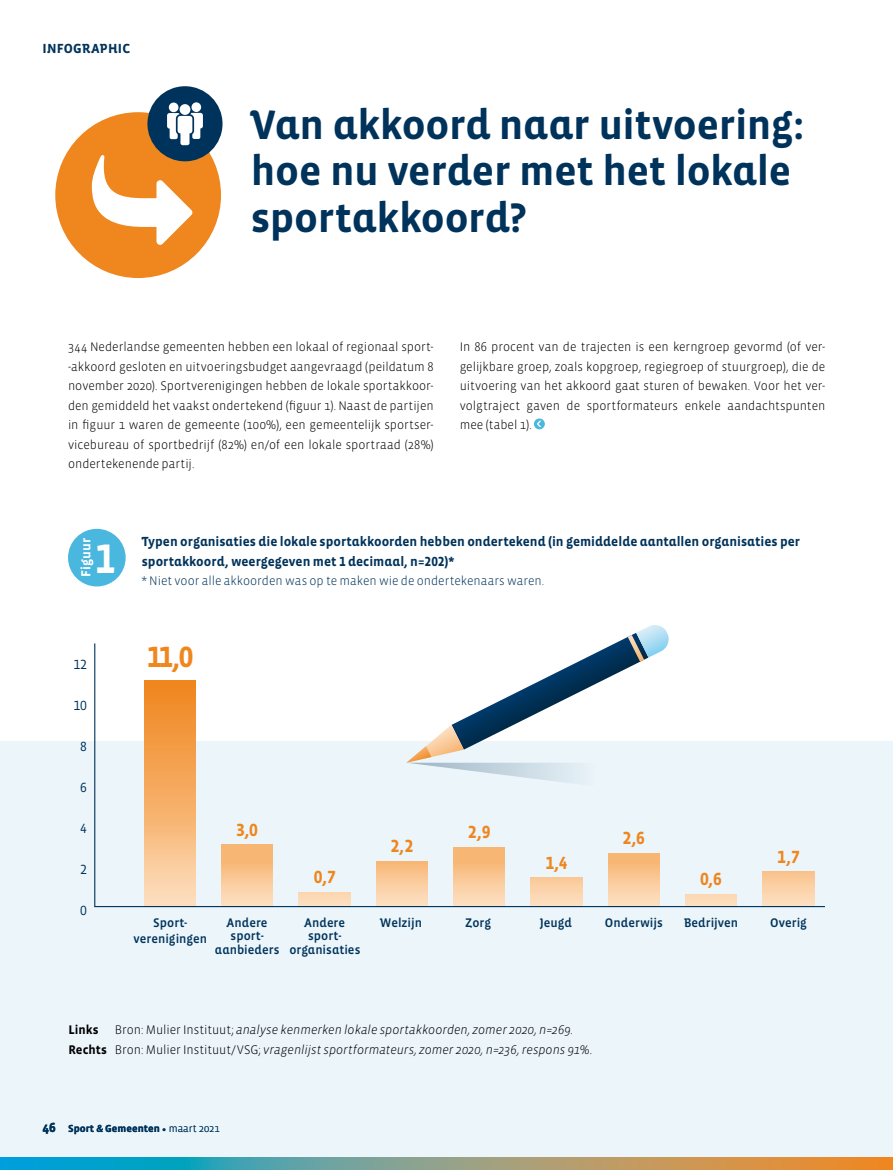
<style>
.page{position:relative;width:893px;height:1170px;background:#fff}
.page>*{position:absolute;margin:0;border:0;box-sizing:border-box;transform-origin:0 0}
.t1{font:700 42.15px "Vista Sans Alt";color:#fff}
.t2{font:700 42px/46.5px "Vista Sans Alt";letter-spacing:-.01em;color:#00335b}
.t3{font:700 30px "Vista Sans Alt";color:#ef861e}
.t4{font:700 18px "Vista Sans Alt";color:#ef861e}
.t5{font:13.65px "Vista Sans Alt";color:#00335b}
.t6{font:700 13.5px/19.5px "Vista Sans Alt";color:#00335b}
.t7{font:700 13.5px "Vista Sans Alt";letter-spacing:-.005em;color:#fff}
.t8{font:700 13.5px "Vista Sans";color:#00335b}
.t9{font:300 12.75px/19.5px "Vista Sans";color:#000;text-align:justify}
.t10{font:italic 300 12.75px/19.5px "Vista Sans";color:#000}
.t11{font:12.75px/13.5px "Vista Sans Alt Med";letter-spacing:.005em;color:#00335b;text-align:center}
.t12{font:300 12.75px "Vista Sans";color:#00335b}
.t13{font:700 12.75px "Vista Sans";color:#000}
.t14{font:700 10.5px "Vista Sans";color:#00335b}
.s1{font-style:normal}
.s2{font-weight:700;font-style:normal}
.s3{font-family:"Minion Pro";font-weight:400}
.s4{font-weight:300}
</style>
<div class="page">
<div style="left:0;top:741px;width:893px;height:416px;background:#ebf5fa"></div>
<svg style="left:0;top:1157px;width:893px;height:12px;background:#809c86"></svg>
<div style="left:534px;top:419px;width:10px;height:10px;background:#49b7de;border-radius:50%"></div>
<div style="left:534px;top:418px;width:11px;height:11px;border:1px solid #49b7de;border-radius:50%"></div>
<svg style="left:537px;top:420px;width:4px;height:7px"></svg>
<div style="left:55px;top:112px;width:166px;height:166px;background:#ef861e;border-radius:50%"></div>
<div style="left:68px;top:529px;width:58px;height:57px;background:#49b7de;border-radius:50%"></div>
<svg style="left:763px;top:871px;width:51px;height:34px;background:#fad0a6"></svg>
<div style="left:686px;top:894px;width:51px;height:12px;background:#fcdbba"></div>
<div style="left:608px;top:853px;width:51px;height:53px;background:linear-gradient(to bottom,#f7b06a,#fde1c5)"></div>
<svg style="left:531px;top:877px;width:51px;height:28px"></svg>
<div style="left:454px;top:847px;width:51px;height:59px;background:linear-gradient(to bottom,#f7ae65,#fde0c2)"></div>
<div style="left:376px;top:861px;width:51px;height:45px;background:linear-gradient(to bottom,#f8b776,#fde2c6)"></div>
<div style="left:299px;top:892px;width:51px;height:14px;background:#fcdab9"></div>
<div style="left:222px;top:844px;width:51px;height:62px;background:linear-gradient(to bottom,#f7ad63,#fddebf)"></div>
<div style="left:145px;top:681px;width:51px;height:225px;background:linear-gradient(to bottom,#ef8216,#fddbb9)"></div>
<hr style="left:94px;top:905px;width:731px;height:2px;background:#00335b">
<hr style="left:94px;top:643px;width:1px;height:263px;background:#00335b">
<svg style="left:92px;top:155px;width:100px;height:90px"></svg>
<div style="left:147px;top:86px;width:76px;height:75px;background:#00335b;border-radius:50%"></div>
<div style="left:191px;top:102px;width:10px;height:10px;background:#fff;border-radius:50%"></div>
<div style="left:169px;top:102px;width:9px;height:10px;background:#fff;border-radius:50%"></div>
<div style="left:180px;top:104px;width:10px;height:11px;background:#fff;border-radius:50%"></div>
<svg style="left:167px;top:113px;width:36px;height:32px"></svg>
<svg style="left:406px;top:625px;width:263px;height:158px"></svg>
<p class="t6" style="left:43px;top:39px;width:89px">INFOGRAPHIC</p>
<h2 class="t2" style="left:251px;top:102px;width:555px">Van akkoord naar uitvoering: hoe nu verder met het lokale sportakkoord?</h2>
<p class="t9" style="left:68px;top:337px;width:367px">344 Nederlandse gemeenten hebben een lokaal of regionaal sport--akkoord gesloten en uitvoeringsbudget aangevraagd (peildatum 8 november 2020). Sportverenigingen hebben de lokale sportakkoor&shy;den gemiddeld het vaakst ondertekend (figuur 1). Naast de partijen in figuur 1 waren de gemeente (100%), een gemeentelijk sportser&shy;vicebureau of sportbedrijf (82%) en/of een lokale sportraad (28%) ondertekenende partij.</p>
<p class="t9" style="left:460px;top:337px;width:367px">In 86 procent van de trajecten is een kerngroep gevormd (of ver&shy;gelijkbare groep, zoals kopgroep, regiegroep of stuurgroep), die de uitvoering van het akkoord gaat sturen of bewaken. Voor het ver&shy;volgtraject gaven de sportformateurs enkele aandachtspunten mee (tabel 1).</p>
<p class="t7" style="left:79px;top:576px;width:40px;rotate:-90deg">Figuur</p>
<h1 class="t1" style="left:95px;top:537px;width:22px">1</h1>
<p class="t6" style="left:142px;top:532px;width:660px">Typen organisaties die lokale sportakkoorden hebben ondertekend (in gemiddelde aantallen organisaties per sportakkoord, weergegeven met 1 decimaal, n=202)*</p>
<p class="t12" style="left:142px;top:574px;width:404px">* Niet voor alle akkoorden was op te maken wie de ondertekenaars waren.</p>
<p class="t5" style="left:73px;top:657px;width:15px">12</p>
<p class="t5" style="left:73px;top:698px;width:15px">10</p>
<p class="t5" style="left:80px;top:739px;width:8px">8</p>
<p class="t5" style="left:80px;top:780px;width:8px">6</p>
<p class="t5" style="left:80px;top:821px;width:8px">4</p>
<p class="t5" style="left:80px;top:862px;width:8px">2</p>
<p class="t5" style="left:80px;top:903px;width:8px">0</p>
<h3 class="t3" style="left:147px;top:642px;width:48px">11,0</h3>
<h3 class="t4" style="left:236px;top:820px;width:23px">3,0</h3>
<h3 class="t4" style="left:314px;top:868px;width:24px">0,7</h3>
<h3 class="t4" style="left:390px;top:837px;width:24px">2,2</h3>
<h3 class="t4" style="left:468px;top:823px;width:24px">2,9</h3>
<h3 class="t4" style="left:545px;top:853px;width:24px">1,4</h3>
<h3 class="t4" style="left:623px;top:828px;width:24px">2,6</h3>
<h3 class="t4" style="left:700px;top:869px;width:23px">0,6</h3>
<h3 class="t4" style="left:777px;top:847px;width:24px">1,7</h3>
<p class="t11" style="left:134px;top:914px;width:75px;line-height:16.5px">Sport&shy;verenigingen</p>
<p class="t11" style="left:215px;top:915px;width:66px">Andere sport&shy;aanbieders</p>
<p class="t11" style="left:289px;top:915px;width:73px">Andere sport&shy;organisaties</p>
<p class="t11" style="left:380px;top:915px;width:44px">Welzijn</p>
<p class="t11" style="left:465px;top:916px;width:27px">Zorg</p>
<p class="t11" style="left:539px;top:915px;width:34px">Jeugd</p>
<p class="t11" style="left:605px;top:915px;width:60px">Onderwijs</p>
<p class="t11" style="left:684px;top:915px;width:56px">Bedrijven</p>
<p class="t11" style="left:770px;top:916px;width:38px">Overig</p>
<p class="t13" style="left:68px;top:1023px;width:32px">Links</p>
<p class="t10" style="left:68px;top:1020px;width:526px;text-indent:46px"><span class="s1">Bron: Mulier Instituut;</span> analyse kenmerken lokale sportakkoorden, zomer 2020, n=269.<br><span class="s2">Rechts</span> <span class="s1">Bron: Mulier Instituut/VSG;</span> vragenlijst sportformateurs, zomer 2020, n=236, respons 91%.</p>
<p class="t8" style="left:43px;top:1120px;width:15px">46</p>
<p class="t14" style="left:68px;top:1122px;width:153px">Sport &amp; Gemeenten <span class="s3">•</span> <span class="s4">maart 2021</span></p>
</div>
